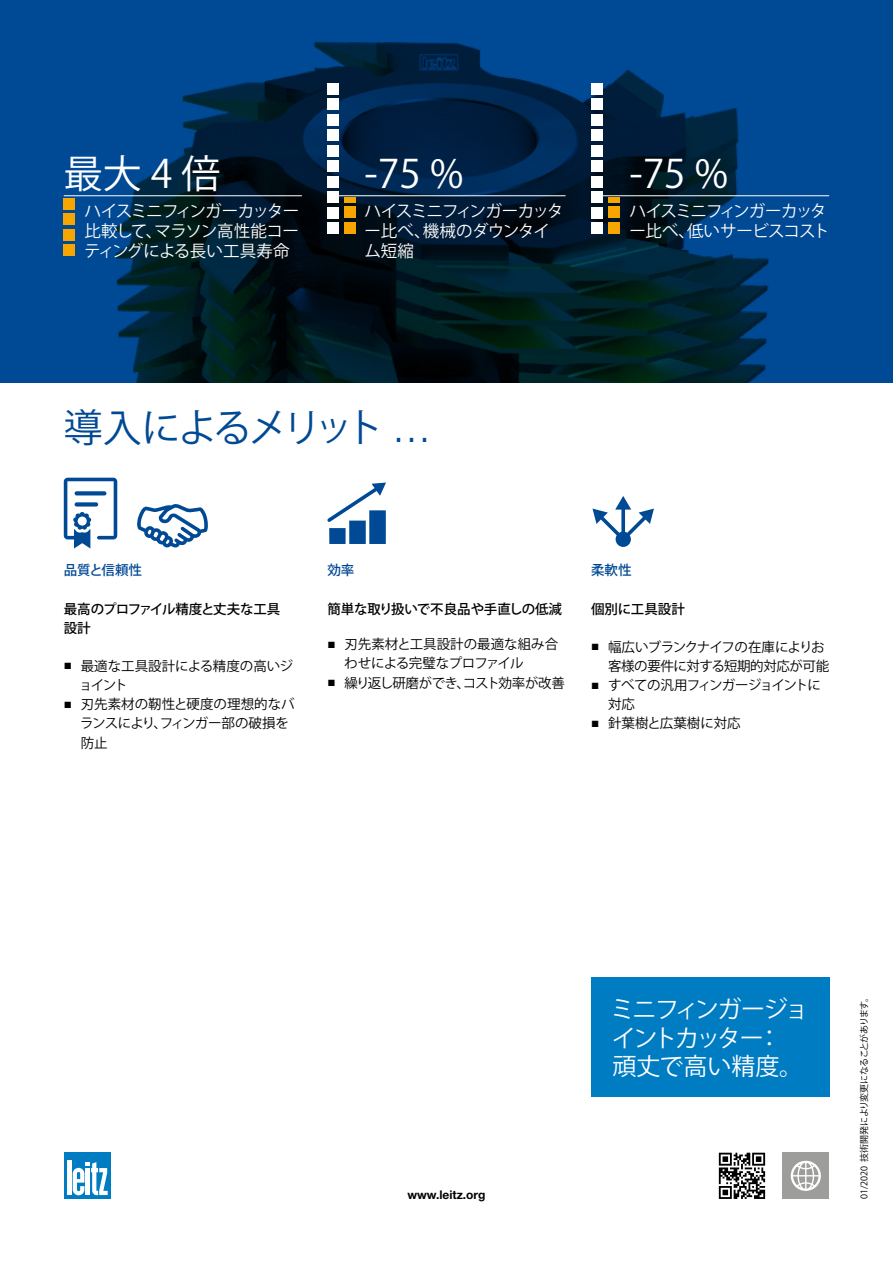
<style>
.page{position:relative;width:893px;height:1263px;background:#fff}
.page>*{position:absolute;margin:0;border:0;box-sizing:border-box;transform-origin:0 0}
.t1{font:39px "Koz Go Pro";color:#fff}
.t2{font:39px "Koz Go Pro";letter-spacing:-.095em;color:#004994}
.t3{font:24px/28.8px "Koz Go Pro";letter-spacing:-.055em;color:#fff}
.t4{font:16.5px/19.8px "Koz Go Pro";letter-spacing:-.04em;color:#fff}
.t5{font:13.5px/19.2px "Koz Go Pro";color:#000}
.t6{font:500 13.5px/19.2px "Koz Go Pro";letter-spacing:-.01em;color:#000}
.t7{font:13.5px/19.2px "Koz Go Pro";letter-spacing:-.05em;color:#000}
.t8{font:13.5px/19.2px "Koz Go Pro";letter-spacing:-.03em;color:#000}
.t9{font:500 13.5px "Koz Go Pro";color:#004994}
.t10{font:700 12px "Helvetica Neue LT Pro";color:#000}
.t11{font:9px "Koz Go Pro";letter-spacing:-.015em;color:#000}
.s1{font-family:"Helvetica Neue LT Pro";font-weight:300}
.s2{font-family:"Arial"}
</style>
<div class="page">
<svg style="left:0;top:0;width:893px;height:383px;background:#00315d"></svg>
<div style="left:64px;top:1152px;width:47px;height:47px;background:#007cc2"></div>
<div style="left:67px;top:1160px;width:5px;height:35px;background:#fff"></div>
<svg style="left:73px;top:1162px;width:35px;height:33px"></svg>
<svg style="left:592px;top:496px;width:62px;height:51px"></svg>
<svg style="left:64px;top:478px;width:53px;height:71px"></svg>
<svg style="left:75px;top:502px;width:23px;height:4px"></svg>
<svg style="left:75px;top:491px;width:31px;height:4px"></svg>
<div style="left:369px;top:510px;width:17px;height:34px;background:#004994"></div>
<div style="left:349px;top:521px;width:17px;height:23px;background:#004994"></div>
<div style="left:329px;top:528px;width:17px;height:16px;background:#004994"></div>
<svg style="left:327px;top:482px;width:59px;height:40px"></svg>
<svg style="left:137px;top:504px;width:71px;height:43px"></svg>
<div style="left:783px;top:1153px;width:46px;height:46px;background:#9d9d9c"></div>
<svg style="left:791px;top:1161px;width:30px;height:30px"></svg>
<svg style="left:719px;top:1153px;width:46px;height:46px"></svg>
<div style="left:591px;top:977px;width:238px;height:120px;background:#007cc2"></div>
<div style="left:64px;top:229px;width:11px;height:11px;background:#f7a600"></div>
<div style="left:64px;top:244px;width:11px;height:12px;background:#f7a600"></div>
<div style="left:64px;top:213px;width:11px;height:12px;background:#f7a600"></div>
<div style="left:345px;top:222px;width:11px;height:11px;background:#f7a600"></div>
<div style="left:64px;top:198px;width:11px;height:11px;background:#f7a600"></div>
<div style="left:345px;top:206px;width:11px;height:12px;background:#f7a600"></div>
<hr style="left:64px;top:195px;width:238px;height:1px;background:#fff">
<hr style="left:327px;top:195px;width:239px;height:1px;background:#fff">
<div style="left:327px;top:129px;width:12px;height:12px;background:#fff"></div>
<div style="left:327px;top:114px;width:12px;height:11px;background:#fff"></div>
<div style="left:327px;top:98px;width:12px;height:12px;background:#fff"></div>
<div style="left:327px;top:83px;width:12px;height:11px;background:#fff"></div>
<div style="left:327px;top:176px;width:12px;height:11px;background:#fff"></div>
<div style="left:327px;top:160px;width:12px;height:12px;background:#fff"></div>
<div style="left:327px;top:145px;width:12px;height:11px;background:#fff"></div>
<div style="left:327px;top:222px;width:12px;height:12px;background:#fff"></div>
<div style="left:327px;top:207px;width:12px;height:11px;background:#fff"></div>
<div style="left:327px;top:191px;width:12px;height:12px;background:#fff"></div>
<div style="left:592px;top:129px;width:11px;height:12px;background:#fff"></div>
<div style="left:592px;top:114px;width:11px;height:11px;background:#fff"></div>
<div style="left:592px;top:98px;width:11px;height:12px;background:#fff"></div>
<div style="left:592px;top:83px;width:11px;height:11px;background:#fff"></div>
<div style="left:592px;top:176px;width:11px;height:11px;background:#fff"></div>
<div style="left:592px;top:160px;width:11px;height:12px;background:#fff"></div>
<div style="left:592px;top:145px;width:11px;height:11px;background:#fff"></div>
<div style="left:592px;top:222px;width:11px;height:12px;background:#fff"></div>
<div style="left:592px;top:207px;width:11px;height:11px;background:#fff"></div>
<div style="left:592px;top:191px;width:11px;height:12px;background:#fff"></div>
<div style="left:609px;top:222px;width:11px;height:11px;background:#f7a600"></div>
<div style="left:609px;top:206px;width:11px;height:12px;background:#f7a600"></div>
<hr style="left:592px;top:195px;width:237px;height:1px;background:#fff">
<div style="left:345px;top:197px;width:11px;height:6px;background:#f7a600"></div>
<div style="left:609px;top:197px;width:11px;height:6px;background:#f7a600"></div>
<h1 class="t1" style="left:64px;top:148px;width:158px">最大 4 倍</h1>
<h1 class="t1" style="left:365px;top:148px;width:100px">-75 %</h1>
<h1 class="t1" style="left:629px;top:148px;width:100px">-75 %</h1>
<p class="t4" style="left:84px;top:202px;width:216px;text-align:justify">ハイスミニフィンガーカッター比較して、マラソン高性能コーティングによる長い工具寿命</p>
<p class="t4" style="left:364px;top:202px;width:201px">ハイスミニフィンガーカッター比べ、機械のダウンタイム短縮</p>
<p class="t4" style="left:629px;top:202px;width:202px">ハイスミニフィンガーカッター比べ、低いサービスコスト</p>
<h1 class="t2" style="left:64px;top:403px;width:369px">導入によるメリット <span class="s1">…</span></h1>
<p class="t9" style="left:64px;top:562px;width:80px">品質と信頼性</p>
<p class="t6" style="left:64px;top:600px;width:218px">最高のプロファイル精度と丈夫な工具設計</p>
<p class="t5" style="left:79px;top:657px;width:216px;text-indent:-15px"><span class="s2">■</span> 最適な工具設計による精度の高いジョイント</p>
<p class="t5" style="left:80px;top:695px;width:216px;text-indent:-16px"><span class="s2">■</span> 刃先素材の靭性と硬度の理想的なバランスにより、フィンガー部の破損を防止</p>
<p class="t9" style="left:327px;top:562px;width:28px">効率</p>
<p class="t6" style="left:327px;top:600px;width:236px">簡単な取り扱いで不良品や手直しの低減</p>
<p class="t5" style="left:344px;top:635px;width:215px;text-indent:-17px"><span class="s2">■</span> 刃先素材と工具設計の最適な組み合わせによる完璧なプロファイル</p>
<p class="t7" style="left:327px;top:673px;width:239px"><span class="s2">■</span> 繰り返し研磨ができ、コスト効率が改善</p>
<p class="t9" style="left:591px;top:562px;width:42px">柔軟性</p>
<p class="t6" style="left:591px;top:600px;width:95px">個別に工具設計</p>
<p class="t8" style="left:608px;top:638px;width:223px;text-indent:-17px"><span class="s2">■</span> 幅広いブランクナイフの在庫によりお客様の要件に対する短期的対応が可能</p>
<p class="t7" style="left:608px;top:676px;width:214px;text-indent:-17px"><span class="s2">■</span> すべての汎用フィンガージョイントに対応</p>
<p class="t5" style="left:591px;top:714px;width:151px"><span class="s2">■</span> 針葉樹と広葉樹に対応</p>
<p class="t10" style="left:407px;top:1187px;width:80px">www.leitz.org</p>
<h2 class="t3" style="left:610px;top:995px;width:200px">ミニフィンガージョイントカッター：頑丈で高い精度。</h2>
<p class="t11" style="left:858px;top:1199px;width:208px;rotate:-90deg">01/2020 技術開発により変更になることがあります。</p>
</div>
